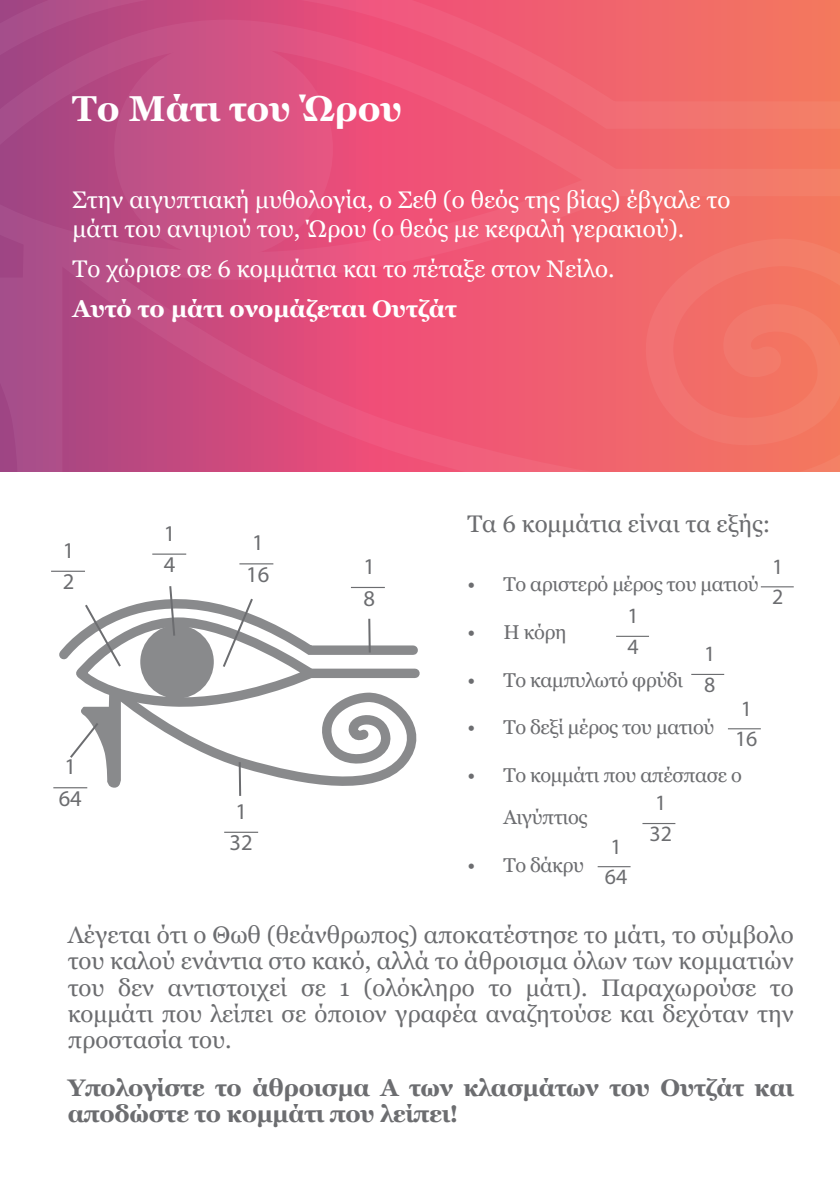
<style>
.page{position:relative;width:840px;height:1191px;background:#fff}
.page>*{position:absolute;margin:0;border:0;box-sizing:border-box;transform-origin:0 0}
.SOUS_TITRE{font:700 36px "Georgia";color:#fff}
.TEXTE_COURANT{font:24px/26px "Georgia";color:#6c6d70;text-align:justify}
.TEXTE_COURANT-2{font:24px/28.8px "Georgia";color:#fff}
.TEXTE_COURANT-3{font:700 24px/26px "Georgia";letter-spacing:-.01em;color:#6c6d70}
.TEXTE_COURANT-4{font:700 24px "Georgia";color:#fff}
.TEXTE_COURANT-5{font:22.6px "Myriad Pro";color:#6c6d70}
.TEXTE_COURANT-6{font:21.8px "Myriad Pro";color:#6c6d70}
.t1{font:20px/42px "Georgia";letter-spacing:-.02em;color:#6c6d70}
</style>
<div class="page">
<svg style="left:0;top:0;width:839px;height:155px;background:#ef6d68"></svg>
<div style="left:602px;top:169px;width:237px;height:27px;background:#f2776c"></div>
<svg style="left:0;top:6px;width:638px;height:214px;background:#db547a"></svg>
<svg style="left:65px;top:220px;width:774px;height:252px;background:#e35b74"></svg>
<svg style="left:0;top:218px;width:65px;height:254px;background:#a84c88"></svg>
<div style="left:116px;top:42px;width:214px;height:214px;background:linear-gradient(to right,#ba5188,#e65582);border-radius:50%"></div>
<div style="left:114px;top:40px;width:219px;height:218px;border:5px solid #fff;border-radius:50%"></div>
<hr style="left:760px;top:586px;width:33px;height:1px;background:#6c6d70">
<hr style="left:615px;top:636px;width:33px;height:1px;background:#6c6d70">
<hr style="left:727px;top:728px;width:33px;height:1px;background:#6c6d70">
<hr style="left:691px;top:674px;width:32px;height:1px;background:#6c6d70">
<hr style="left:597px;top:866px;width:33px;height:1px;background:#6c6d70">
<hr style="left:642px;top:823px;width:33px;height:1px;background:#6c6d70">
<hr style="left:51px;top:570px;width:34px;height:2px;background:#6c6d70">
<hr style="left:152px;top:553px;width:34px;height:2px;background:#6c6d70">
<hr style="left:239px;top:563px;width:34px;height:1px;background:#6c6d70">
<hr style="left:224px;top:831px;width:34px;height:2px;background:#6c6d70">
<hr style="left:53px;top:787px;width:34px;height:1px;background:#6c6d70">
<hr style="left:238px;top:762px;width:3px;height:34px;background:#6c6d70">
<svg style="left:57px;top:586px;width:363px;height:203px"></svg>
<p class="SOUS_TITRE" style="left:72px;top:85px;width:331px">Το Μάτι του Ώρου</p>
<p class="TEXTE_COURANT-2" style="left:72px;top:186px;width:659px">Στην αιγυπτιακή μυθολογία, ο Σεθ (ο θεός της βίας) έβγαλε το μάτι του ανιψιού του, Ώρου (ο θεός με κεφαλή γερακιού).</p>
<p class="TEXTE_COURANT-2" style="left:72px;top:255px;width:543px">Το χώρισε σε 6 κομμάτια και το πέταξε στον Νείλο.</p>
<p class="TEXTE_COURANT-4" style="left:72px;top:293px;width:385px">Αυτό το μάτι ονομάζεται Ουτζάτ</p>
<p class="TEXTE_COURANT-5" style="left:63px;top:536px;width:13px">1</p>
<p class="TEXTE_COURANT-5" style="left:63px;top:568px;width:13px">2</p>
<p class="TEXTE_COURANT-5" style="left:64px;top:752px;width:13px">1</p>
<p class="TEXTE_COURANT-5" style="left:59px;top:784px;width:25px">64</p>
<p class="TEXTE_COURANT-5" style="left:164px;top:519px;width:13px">1</p>
<p class="TEXTE_COURANT-5" style="left:164px;top:551px;width:13px">4</p>
<p class="TEXTE_COURANT-5" style="left:252px;top:529px;width:13px">1</p>
<p class="TEXTE_COURANT-5" style="left:246px;top:560px;width:25px">16</p>
<p class="TEXTE_COURANT-5" style="left:235px;top:797px;width:13px">1</p>
<p class="TEXTE_COURANT-5" style="left:229px;top:829px;width:25px">32</p>
<p class="TEXTE_COURANT-5" style="left:363px;top:552px;width:13px">1</p>
<p class="TEXTE_COURANT-5" style="left:363px;top:584px;width:13px">8</p>
<p class="TEXTE_COURANT" style="left:467px;top:511px;width:304px">Τα 6 κομμάτια είναι τα εξής:</p>
<p class="t1" style="left:467px;top:564px;width:292px">• Το αριστερό μέρος του ματιού</p>
<p class="t1" style="left:467px;top:611px;width:101px">• Η κόρη</p>
<p class="t1" style="left:467px;top:659px;width:217px">• Το καμπυλωτό φρύδι</p>
<p class="t1" style="left:467px;top:707px;width:248px">• Το δεξί μέρος του ματιού</p>
<p class="t1" style="left:503px;top:754px;width:240px;text-indent:-36px">• Το κομμάτι που απέσπασε ο<br>Αιγύπτιος</p>
<p class="t1" style="left:467px;top:844px;width:118px">• Το δάκρυ</p>
<p class="TEXTE_COURANT-6" style="left:771px;top:553px;width:13px">1</p>
<p class="TEXTE_COURANT-6" style="left:771px;top:583px;width:13px">2</p>
<p class="TEXTE_COURANT-6" style="left:627px;top:602px;width:13px">1</p>
<p class="TEXTE_COURANT-6" style="left:627px;top:633px;width:13px">4</p>
<p class="TEXTE_COURANT-6" style="left:703px;top:640px;width:13px">1</p>
<p class="TEXTE_COURANT-6" style="left:703px;top:671px;width:13px">8</p>
<p class="TEXTE_COURANT-6" style="left:740px;top:695px;width:13px">1</p>
<p class="TEXTE_COURANT-6" style="left:734px;top:725px;width:24px">16</p>
<p class="TEXTE_COURANT-6" style="left:655px;top:789px;width:13px">1</p>
<p class="TEXTE_COURANT-6" style="left:649px;top:820px;width:24px">32</p>
<p class="TEXTE_COURANT-6" style="left:610px;top:832px;width:13px">1</p>
<p class="TEXTE_COURANT-6" style="left:604px;top:863px;width:24px">64</p>
<p class="TEXTE_COURANT" style="left:68px;top:922px;width:727px">Λέγεται ότι ο Θωθ (θεάνθρωπος) αποκατέστησε το μάτι, το σύμβολο του καλού ενάντια στο κακό, αλλά το άθροισμα όλων των κομματιών του δεν αντιστοιχεί σε 1 (ολόκληρο το μάτι). Παραχωρούσε το κομμάτι που λείπει σε όποιον γραφέα αναζητούσε και δεχόταν την προστασία του.</p>
<p class="TEXTE_COURANT-3" style="left:68px;top:1075px;width:727px">Υπολογίστε το άθροισμα Α των κλασμάτων του Ουτζάτ και αποδώστε το κομμάτι που λείπει!</p>
</div>
